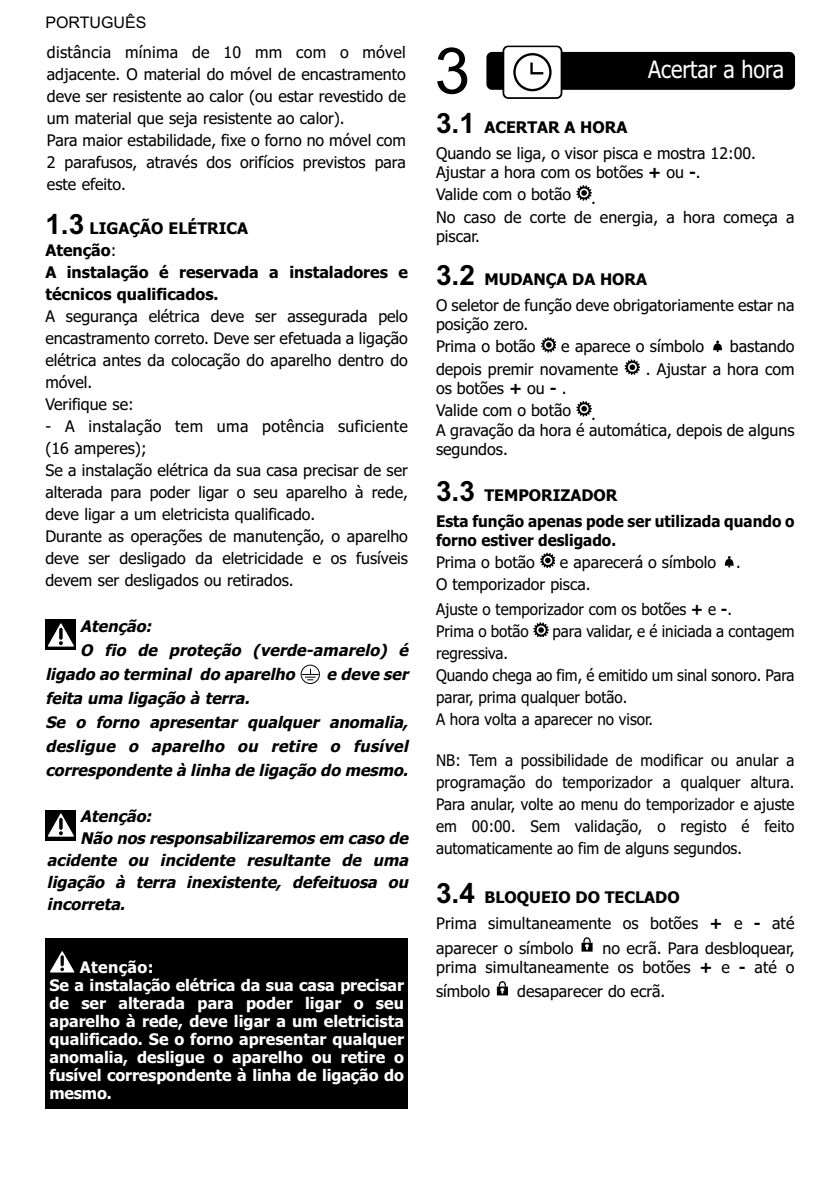
<style>
.page{position:relative;width:840px;height:1191px;background:#fff}
.page>*{position:absolute;margin:0;border:0;box-sizing:border-box;transform-origin:0 0}
.t1{font:64px "Arial";color:#000}
.t2{font:24px "Tahoma";color:#fff;scale:.9 1}
.t3{font:16px/22px "Tahoma";color:#000}
.t4{font:16px/22px "Tahoma";color:#000;scale:.95 1}
.t5{font:italic 700 16px/24px "Tahoma";color:#000}
.t6{font:700 16px/18px "Tahoma";color:#fff}
.t7{font:700 16px/22px "Tahoma";color:#000}
.t8{font:700 16px "Tahoma";color:#000;scale:.95 1}
.t9{font:16px "Arial";color:#000}
.s1{font-family:"Arial";font-size:28px}
.s2{font-weight:400}
.s3{font-family:"Arial";font-weight:700;font-size:28px}
.s4{font-weight:700}
</style>
<div class="page">
<div style="left:46px;top:809px;width:30px;height:31px;background:#000"></div>
<svg style="left:48px;top:813px;width:26px;height:23px"></svg>
<svg style="left:59px;top:818px;width:4px;height:12px"></svg>
<svg style="left:300px;top:664px;width:20px;height:20px"></svg>
<svg style="left:302px;top:669px;width:16px;height:11px"></svg>
<div style="left:301px;top:665px;width:18px;height:18px;border:1px solid #000;border-radius:50%"></div>
<div style="left:46px;top:619px;width:30px;height:31px;background:#000"></div>
<svg style="left:48px;top:623px;width:26px;height:23px"></svg>
<svg style="left:59px;top:628px;width:4px;height:12px"></svg>
<div style="left:45px;top:939px;width:363px;height:170px;background:#000"></div>
<svg style="left:50px;top:951px;width:24px;height:21px"></svg>
<svg style="left:496px;top:986px;width:12px;height:10px"></svg>
<svg style="left:496px;top:981px;width:11px;height:14px"></svg>
<svg style="left:581px;top:942px;width:12px;height:10px"></svg>
<svg style="left:581px;top:937px;width:11px;height:14px"></svg>
<svg style="left:533px;top:622px;width:15px;height:15px"></svg>
<svg style="left:724px;top:556px;width:10px;height:11px"></svg>
<svg style="left:540px;top:552px;width:14px;height:16px"></svg>
<svg style="left:576px;top:401px;width:15px;height:15px"></svg>
<svg style="left:624px;top:359px;width:15px;height:16px"></svg>
<svg style="left:713px;top:340px;width:9px;height:12px"></svg>
<svg style="left:541px;top:337px;width:14px;height:15px"></svg>
<svg style="left:576px;top:185px;width:15px;height:15px"></svg>
<div style="left:486px;top:52px;width:308px;height:38px;background:#000;border-radius:6px"></div>
<div style="left:502px;top:45px;width:60px;height:54px;border:2px solid #000;border-radius:5px"></div>
<svg style="left:503px;top:46px;width:58px;height:52px"></svg>
<p class="t9" style="left:45px;top:13px;width:103px">PORTUGUÊS</p>
<p class="t3" style="left:47px;top:41px;width:360px">distância mínima de 10 mm com o móvel adjacente. O material do móvel de encastramento deve ser resistente ao calor (ou estar revestido de um material que seja resistente ao calor).<br>Para maior estabilidade, fixe o forno no móvel com 2 parafusos, através dos orifícios previstos para este efeito.</p>
<p class="t7" style="left:45px;top:217px;width:364px"><span class="s1">1.3</span> LIGAÇÃO ELÉTRICA<br>Atenção<span class="s2">:<br></span>A instalação é reservada a instaladores e técnicos qualificados.</p>
<p class="t3" style="left:45px;top:305px;width:364px">A segurança elétrica deve ser assegurada pelo encastramento correto. Deve ser efetuada a ligação elétrica antes da colocação do aparelho dentro do móvel.<br>Verifique se:</p>
<p class="t3" style="left:45px;top:415px;width:364px">- A instalação tem uma potência suficiente (16 amperes);<br>Se a instalação elétrica da sua casa precisar de ser alterada para poder ligar o seu aparelho à rede, deve ligar a um eletricista qualificado.<br>Durante as operações de manutenção, o aparelho deve ser desligado da eletricidade e os fusíveis devem ser desligados ou retirados.</p>
<p class="t5" style="left:80px;top:614px;width:77px">Atenção:</p>
<p class="t5" style="left:80px;top:638px;width:333px">O fio de proteção (verde-amarelo) é</p>
<p class="t5" style="left:45px;top:662px;width:255px">ligado ao terminal do aparelho</p>
<p class="t5" style="left:326px;top:662px;width:87px">e deve ser</p>
<p class="t5" style="left:45px;top:686px;width:368px">feita uma ligação à terra.<br>Se o forno apresentar qualquer anomalia, desligue o aparelho ou retire o fusível correspondente à linha de ligação do mesmo.</p>
<p class="t5" style="left:80px;top:804px;width:77px">Atenção:</p>
<p class="t5" style="left:80px;top:826px;width:333px">Não nos responsabilizaremos em caso de</p>
<p class="t5" style="left:47px;top:848px;width:367px">acidente ou incidente resultante de uma</p>
<p class="t5" style="left:47px;top:870px;width:367px">ligação à terra inexistente, defeituosa ou</p>
<p class="t5" style="left:47px;top:892px;width:84px">incorreta.</p>
<p class="t6" style="left:49px;top:958px;width:356px;text-indent:30px">Atenção:<br>Se a instalação elétrica da sua casa precisar de ser alterada para poder ligar o seu aparelho à rede, deve ligar a um eletricista qualificado. Se o forno apresentar qualquer anomalia, desligue o aparelho ou retire o fusível correspondente à linha de ligação do mesmo.</p>
<h1 class="t1" style="left:434px;top:34px;width:37px">3</h1>
<h2 class="t2" style="left:647px;top:56px;width:152px">Acertar a hora</h2>
<p class="t3" style="left:436px;top:115px;width:321px;line-height:25.4px"><span class="s3">3.1</span> <span class="s4">ACERTAR A HORA<br></span>Quando se liga, o visor pisca e mostra 12:00.</p>
<p class="t3" style="left:436px;top:161px;width:266px">Ajustar a hora com os botões <span class="s4">+</span> ou <span class="s4">-</span>.<br>Valide com o botão</p>
<p class="t3" style="left:436px;top:189px;width:360px;line-height:19.2px;text-indent:155px">.<br>No caso de corte de energia, a hora começa a piscar.</p>
<p class="t3" style="left:436px;top:267px;width:360px;line-height:25.4px"><span class="s3">3.2</span> <span class="s4">MUDANÇA DA HORA<br></span>O seletor de função deve obrigatoriamente estar na</p>
<p class="t3" style="left:436px;top:313px;width:101px">posição zero.<br>Prima o botão</p>
<p class="t3" style="left:561px;top:336px;width:144px">e aparece o símbolo</p>
<p class="t3" style="left:729px;top:336px;width:66px">bastando</p>
<p class="t3" style="left:436px;top:358px;width:183px">depois premir novamente</p>
<p class="t3" style="left:645px;top:358px;width:150px">. Ajustar a hora com</p>
<p class="t3" style="left:436px;top:377px;width:136px">os botões <span class="s4">+</span> ou <span class="s4">-</span> .<br>Valide com o botão</p>
<p class="t3" style="left:436px;top:406px;width:360px;line-height:15.6px;text-indent:155px">.<br>A gravação da hora é automática, depois de alguns</p>
<p class="t3" style="left:436px;top:438px;width:73px">segundos.</p>
<p class="t7" style="left:436px;top:483px;width:360px;line-height:25.4px"><span class="s1">3.3</span> TEMPORIZADOR<br>Esta função apenas pode ser utilizada quando o</p>
<p class="t8" style="left:436px;top:531px;width:191px">forno estiver desligado.</p>
<p class="t3" style="left:436px;top:551px;width:100px">Prima o botão</p>
<p class="t3" style="left:559px;top:551px;width:157px">e aparecerá o símbolo</p>
<p class="t4" style="left:735px;top:551px;width:6px">.</p>
<p class="t3" style="left:436px;top:572px;width:297px;line-height:24.8px">O temporizador pisca.<br>Ajuste o temporizador com os botões <span class="s4">+</span> e <span class="s4">-</span>.</p>
<p class="t4" style="left:436px;top:620px;width:99px">Prima o botão</p>
<p class="t4" style="left:552px;top:620px;width:256px">para validar, e é iniciada a contagem</p>
<p class="t4" style="left:436px;top:642px;width:379px">regressiva.<br>Quando chega ao fim, é emitido um sinal sonoro. Para parar, prima qualquer botão.<br>A hora volta a aparecer no visor.</p>
<p class="t4" style="left:436px;top:749px;width:379px;text-align:justify">NB: Tem a possibilidade de modificar ou anular a programação do temporizador a qualquer altura.<br>Para anular, volte ao menu do temporizador e ajuste em 00:00. Sem validação, o registo é feito automaticamente ao fim de alguns segundos.</p>
<p class="t3" style="left:436px;top:885px;width:360px;line-height:25px"><span class="s3">3.4</span> <span class="s4">BLOQUEIO DO TECLADO<br></span>Prima simultaneamente os botões <span class="s4">+</span> e <span class="s4">-</span> até aparecer o símbolo</p>
<p class="t3" style="left:436px;top:938px;width:360px;line-height:19.2px;text-align:right">no ecrã. Para desbloquear,<br>prima simultaneamente os botões <span class="s4">+</span> e <span class="s4">-</span> até o</p>
<p class="t3" style="left:436px;top:981px;width:56px">símbolo</p>
<p class="t3" style="left:517px;top:981px;width:150px">desaparecer do ecrã.</p>
</div>
